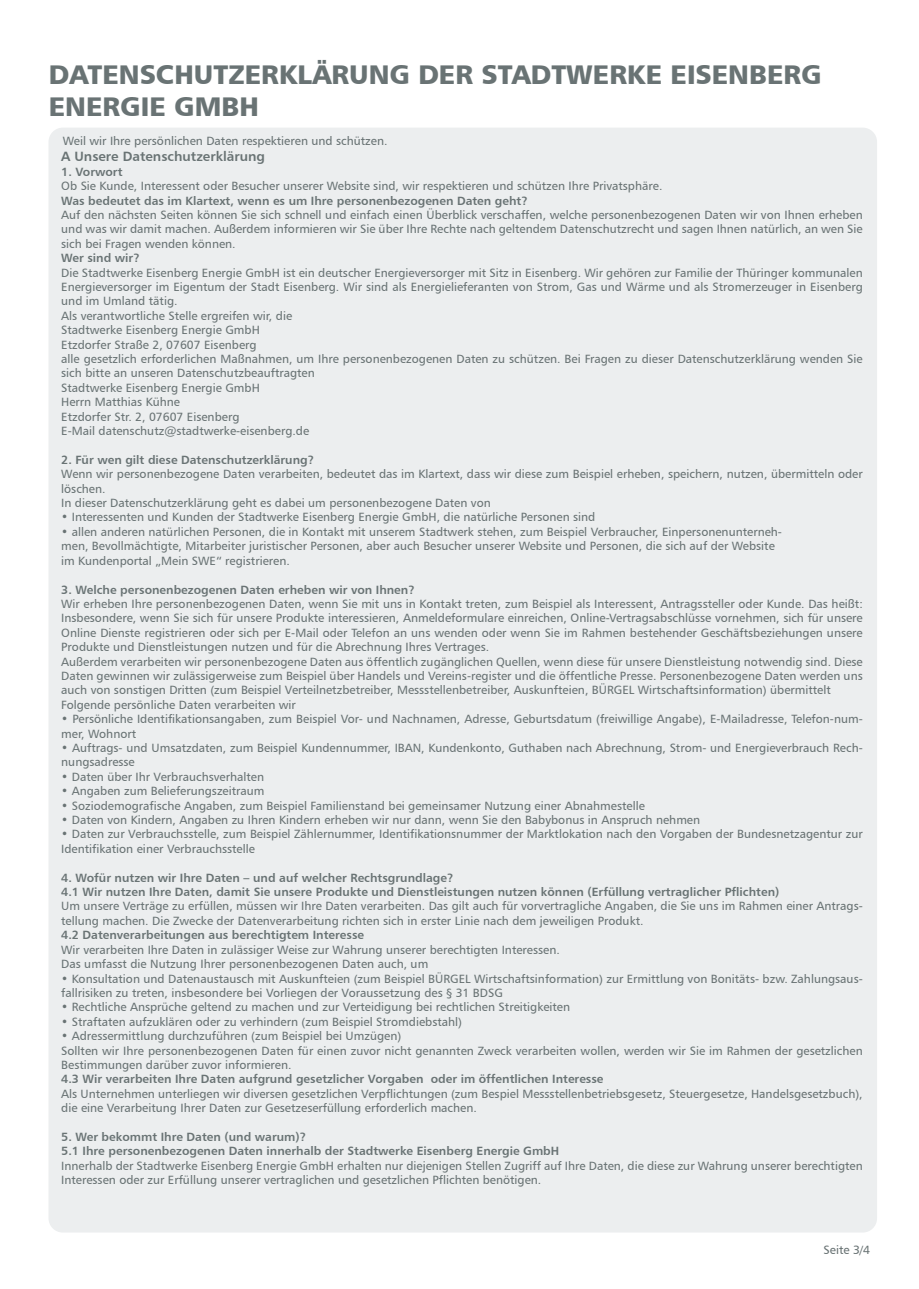
<style>
.page{position:relative;width:919px;height:1289px;background:#fff}
.page>*{position:absolute;margin:0;border:0;box-sizing:border-box;transform-origin:0 0}
.t1{font:27px/32.4px "Humanist 777 BT Black B";color:#697374}
.t2{font:13.5px "Humanist 777 BT Bold B";color:#697374}
.t3{font:12px/14.4px "Humanist 777 BT Roman B";color:#697374}
.t4{font:12px/14.4px "Humanist 777 BT Bold B";color:#697374}
</style>
<div class="page">
<div style="left:48px;top:128px;width:829px;height:1104px;background:#eceeef;border-radius:14px"></div>
<h1 class="t1" style="left:49px;top:61px;width:774px">DATENSCHUTZERKLÄRUNG DER STADTWERKE EISENBERG<br>ENERGIE GMBH</h1>
<p class="t3" style="left:63px;top:135px;width:326px">Weil wir Ihre persönlichen Daten respektieren und schützen.</p>
<p class="t2" style="left:61px;top:151px;width:205px">A Unsere Datenschutzerklärung</p>
<p class="t4" style="left:61px;top:165px;width:63px">1. Vorwort</p>
<p class="t3" style="left:61px;top:180px;width:602px">Ob Sie Kunde, Interessent oder Besucher unserer Website sind, wir respektieren und schützen Ihre Privatsphäre.</p>
<p class="t4" style="left:61px;top:194px;width:468px">Was bedeutet das im Klartext, wenn es um Ihre personenbezogenen Daten geht?</p>
<p class="t3" style="left:61px;top:209px;width:803px;text-align:justify">Auf den nächsten Seiten können Sie sich schnell und einfach einen Überblick verschaffen, welche personenbezogenen Daten wir von Ihnen erheben und was wir damit machen. Außerdem informieren wir Sie über Ihre Rechte nach geltendem Datenschutzrecht und sagen Ihnen natürlich, an wen Sie sich bei Fragen wenden können.</p>
<p class="t4" style="left:61px;top:252px;width:80px">Wer sind wir?</p>
<p class="t3" style="left:61px;top:266px;width:803px">Die Stadtwerke Eisenberg Energie GmbH ist ein deutscher Energieversorger mit Sitz in Eisenberg. Wir gehören zur Familie der Thüringer kommunalen Energieversorger im Eigentum der Stadt Eisenberg. Wir sind als Energielieferanten von Strom, Gas und Wärme und als Stromerzeuger in Eisenberg und im Umland tätig.<br>Als verantwortliche Stelle ergreifen wir, die<br>Stadtwerke Eisenberg Energie GmbH<br>Etzdorfer Straße 2, 07607 Eisenberg<br>alle gesetzlich erforderlichen Maßnahmen, um Ihre personenbezogenen Daten zu schützen. Bei Fragen zu dieser Datenschutzerklärung wenden Sie sich bitte an unseren Datenschutzbeauftragten<br>Stadtwerke Eisenberg Energie GmbH<br>Herrn Matthias Kühne<br>Etzdorfer Str. 2, 07607 Eisenberg<br>E-Mail datenschutz@stadtwerke-eisenberg.de</p>
<p class="t4" style="left:61px;top:453px;width:254px">2. Für wen gilt diese Datenschutzerklärung?</p>
<p class="t3" style="left:61px;top:468px;width:803px">Wenn wir personenbezogene Daten verarbeiten, bedeutet das im Klartext, dass wir diese zum Beispiel erheben, speichern, nutzen, übermitteln oder löschen.<br>In dieser Datenschutzerklärung geht es dabei um personenbezogene Daten von</p>
<p class="t3" style="left:61px;top:511px;width:535px">• Interessenten und Kunden der Stadtwerke Eisenberg Energie GmbH, die natürliche Personen sind</p>
<p class="t3" style="left:61px;top:525px;width:722px">• allen anderen natürlichen Personen, die in Kontakt mit unserem Stadtwerk stehen, zum Beispiel Verbraucher, Einpersonenunterneh&shy;men, Bevollmächtigte, Mitarbeiter juristischer Personen, aber auch Besucher unserer Website und Personen, die sich auf der Website im Kundenportal „Mein SWE“ registrieren.</p>
<p class="t4" style="left:61px;top:583px;width:355px">3. Welche personenbezogenen Daten erheben wir von Ihnen?</p>
<p class="t3" style="left:61px;top:597px;width:803px">Wir erheben Ihre personenbezogenen Daten, wenn Sie mit uns in Kontakt treten, zum Beispiel als Interessent, Antragssteller oder Kunde. Das heißt:<br>Insbesondere, wenn Sie sich für unsere Produkte interessieren, Anmeldeformulare einreichen, Online-Vertragsabschlüsse vornehmen, sich für unsere Online Dienste registrieren oder sich per E-Mail oder Telefon an uns wenden oder wenn Sie im Rahmen bestehender Geschäftsbeziehungen unsere Produkte und Dienstleistungen nutzen und für die Abrechnung Ihres Vertrages.<br>Außerdem verarbeiten wir personenbezogene Daten aus öffentlich zugänglichen Quellen, wenn diese für unsere Dienstleistung notwendig sind. Diese Daten gewinnen wir zulässigerweise zum Beispiel über Handels und Vereins-register und die öffentliche Presse. Personenbezogene Daten werden uns auch von sonstigen Dritten (zum Beispiel Verteilnetzbetreiber, Messstellenbetreiber, Auskunfteien, BÜRGEL Wirtschaftsinformation) übermittelt Folgende persönliche Daten verarbeiten wir</p>
<p class="t3" style="left:61px;top:713px;width:803px">• Persönliche Identifikationsangaben, zum Beispiel Vor- und Nachnamen, Adresse, Geburtsdatum (freiwillige Angabe), E-Mailadresse, Telefon-num&shy;mer, Wohnort</p>
<p class="t3" style="left:61px;top:741px;width:803px">• Auftrags- und Umsatzdaten, zum Beispiel Kundennummer, IBAN, Kundenkonto, Guthaben nach Abrechnung, Strom- und Energieverbrauch Rech&shy;nungsadresse</p>
<p class="t3" style="left:61px;top:770px;width:204px">• Daten über Ihr Verbrauchsverhalten</p>
<p class="t3" style="left:61px;top:785px;width:205px">• Angaben zum Belieferungszeitraum</p>
<p class="t3" style="left:61px;top:799px;width:585px">• Soziodemografische Angaben, zum Beispiel Familienstand bei gemeinsamer Nutzung einer Abnahmestelle</p>
<p class="t3" style="left:61px;top:813px;width:640px">• Daten von Kindern, Angaben zu Ihren Kindern erheben wir nur dann, wenn Sie den Babybonus in Anspruch nehmen</p>
<p class="t3" style="left:61px;top:828px;width:803px">• Daten zur Verbrauchsstelle, zum Beispiel Zählernummer, Identifikationsnummer der Marktlokation nach den Vorgaben der Bundesnetzagentur zur<br>Identifikation einer Verbrauchsstelle</p>
<p class="t4" style="left:61px;top:871px;width:719px">4. Wofür nutzen wir Ihre Daten – und auf welcher Rechtsgrundlage?<br>4.1 Wir nutzen Ihre Daten, damit Sie unsere Produkte und Dienstleistungen nutzen können (Erfüllung vertraglicher Pflichten)</p>
<p class="t3" style="left:61px;top:900px;width:803px">Um unsere Verträge zu erfüllen, müssen wir Ihre Daten verarbeiten. Das gilt auch für vorvertragliche Angaben, die Sie uns im Rahmen einer Antrags&shy;tellung machen. Die Zwecke der Datenverarbeitung richten sich in erster Linie nach dem jeweiligen Produkt.</p>
<p class="t4" style="left:61px;top:929px;width:304px">4.2 Datenverarbeitungen aus berechtigtem Interesse</p>
<p class="t3" style="left:61px;top:943px;width:500px">Wir verarbeiten Ihre Daten in zulässiger Weise zur Wahrung unserer berechtigten Interessen.<br>Das umfasst die Nutzung Ihrer personenbezogenen Daten auch, um</p>
<p class="t3" style="left:61px;top:972px;width:803px">• Konsultation und Datenaustausch mit Auskunfteien (zum Beispiel BÜRGEL Wirtschaftsinformation) zur Ermittlung von Bonitäts- bzw. Zahlungsaus&shy;fallrisiken zu treten, insbesondere bei Vorliegen der Voraussetzung des § 31 BDSG</p>
<p class="t3" style="left:61px;top:1001px;width:510px">• Rechtliche Ansprüche geltend zu machen und zur Verteidigung bei rechtlichen Streitigkeiten</p>
<p class="t3" style="left:61px;top:1015px;width:402px">• Straftaten aufzuklären oder zu verhindern (zum Beispiel Stromdiebstahl)</p>
<p class="t3" style="left:61px;top:1029px;width:803px">• Adressermittlung durchzuführen (zum Beispiel bei Umzügen)<br>Sollten wir Ihre personenbezogenen Daten für einen zuvor nicht genannten Zweck verarbeiten wollen, werden wir Sie im Rahmen der gesetzlichen<br>Bestimmungen darüber zuvor informieren.</p>
<p class="t4" style="left:61px;top:1073px;width:543px">4.3 Wir verarbeiten Ihre Daten aufgrund gesetzlicher Vorgaben oder im öffentlichen Interesse</p>
<p class="t3" style="left:61px;top:1087px;width:803px">Als Unternehmen unterliegen wir diversen gesetzlichen Verpflichtungen (zum Bespiel Messstellenbetriebsgesetz, Steuergesetze, Handelsgesetzbuch), die eine Verarbeitung Ihrer Daten zur Gesetzeserfüllung erforderlich machen.</p>
<p class="t4" style="left:61px;top:1130px;width:499px">5. Wer bekommt Ihre Daten (und warum)?<br>5.1 Ihre personenbezogenen Daten innerhalb der Stadtwerke Eisenberg Energie GmbH</p>
<p class="t3" style="left:61px;top:1159px;width:803px">Innerhalb der Stadtwerke Eisenberg Energie GmbH erhalten nur diejenigen Stellen Zugriff auf Ihre Daten, die diese zur Wahrung unserer berechtigten<br>Interessen oder zur Erfüllung unserer vertraglichen und gesetzlichen Pflichten benötigen.</p>
<p class="t3" style="left:823px;top:1243px;width:48px">Seite 3/4</p>
</div>
